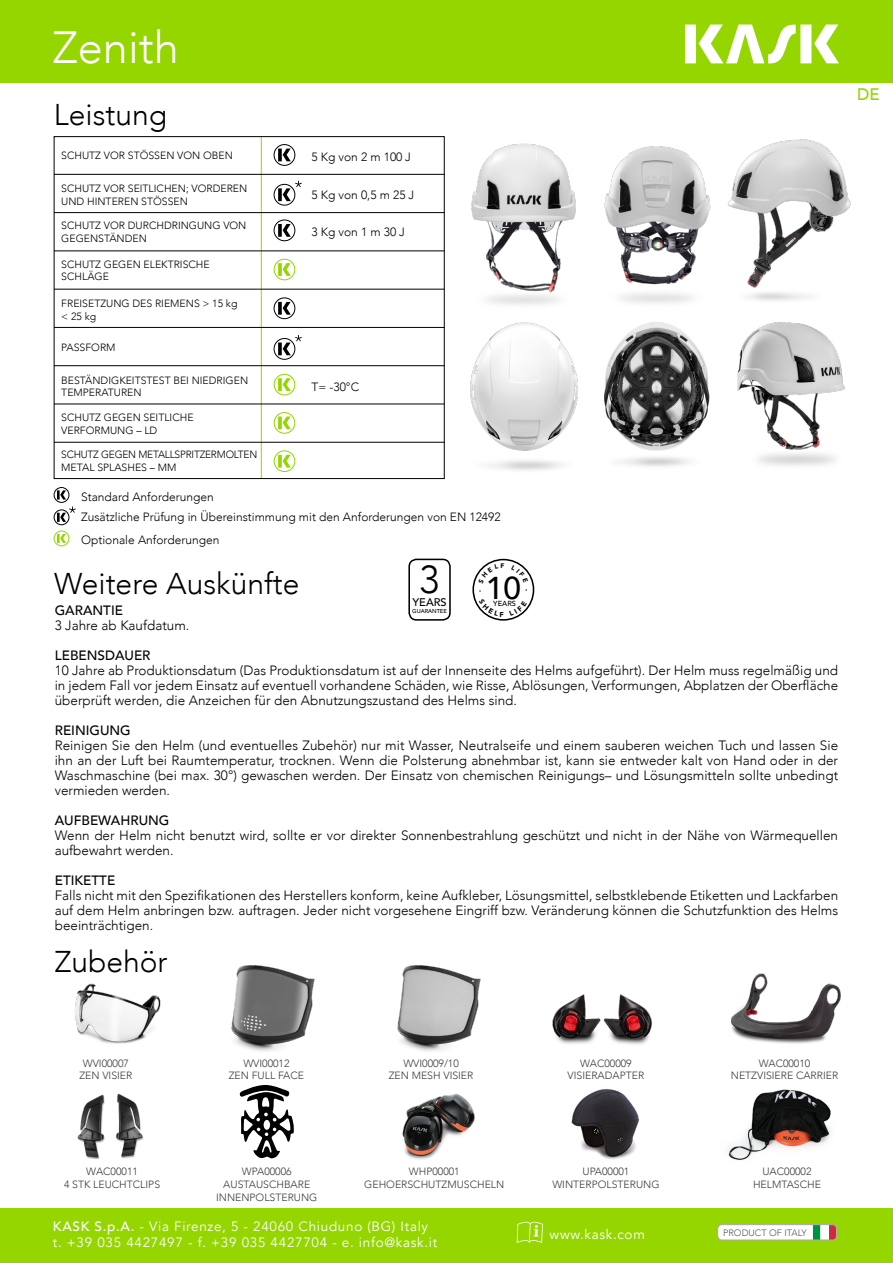
<style>
.page{position:relative;width:893px;height:1263px;background:#fff}
.page>*{position:absolute;margin:0;border:0;box-sizing:border-box;transform-origin:0 0}
.t1{font:300 45px "Avenir";color:#fff}
.t2{font:300 38.85px "Avenir";color:#000}
.t3{font:500 31.5px "Avenir";color:#000}
.t4{font:300 30px "Avenir";color:#000}
.t5{font:500 16.65px "Avenir";color:#95d500}
.t6{font:300 13.5px/15px "Avenir";color:#000;text-align:justify}
.t7{font:13.5px "Avenir";letter-spacing:.05em;color:#fff}
.t8{font:500 13.5px "Avenir";color:#000}
.t9{font:300 12px "Avenir";color:#000}
.t10{font:500 11.1px "Avenir";color:#000}
.t11{font:300 10.5px/12.6px "Avenir";color:#000}
.t12{font:300 10.5px "Avenir";color:#3c3c3b}
.t13{font:300 10.5px "Avenir";letter-spacing:-.02em;color:#000}
.t14{font:300 9.3px "Avenir";color:#575756}
.t15{font:500 7.35px "Avenir";color:#000}
.t16{font:900 6.6px "Avenir";color:#000}
.t17{font:500 5.7px "Avenir";color:#000}
.s1{font-weight:500}
</style>
<div class="page">
<img style="left:571px;top:1089px;width:68px;height:70px">
<img style="left:74px;top:983px;width:87px;height:61px">
<img style="left:77px;top:1093px;width:67px;height:65px">
<img style="left:552px;top:994px;width:101px;height:51px">
<img style="left:231px;top:965px;width:84px;height:86px">
<img style="left:397px;top:965px;width:84px;height:86px">
<img style="left:728px;top:1089px;width:103px;height:71px">
<img style="left:731px;top:973px;width:110px;height:71px">
<svg style="left:239px;top:1085px;width:55px;height:74px"></svg>
<img style="left:402px;top:1093px;width:73px;height:67px">
<img style="left:737px;top:322px;width:108px;height:144px">
<img style="left:470px;top:322px;width:108px;height:149px">
<img style="left:604px;top:322px;width:106px;height:145px">
<img style="left:471px;top:143px;width:240px;height:162px">
<img style="left:727px;top:139px;width:124px;height:162px">
<div style="left:274px;top:144px;width:21px;height:22px;border:1px solid #000;border-radius:50%"></div>
<svg style="left:278px;top:149px;width:13px;height:12px"></svg>
<div style="left:274px;top:220px;width:21px;height:21px;border:1px solid #000;border-radius:50%"></div>
<svg style="left:278px;top:224px;width:13px;height:13px"></svg>
<hr style="left:261px;top:136px;width:1px;height:343px;background:#95d500">
<hr style="left:54px;top:174px;width:390px;height:1px;background:#000">
<hr style="left:54px;top:212px;width:390px;height:1px;background:#000">
<hr style="left:54px;top:251px;width:390px;height:1px;background:#000">
<hr style="left:54px;top:289px;width:390px;height:1px;background:#000">
<hr style="left:54px;top:327px;width:390px;height:1px;background:#000">
<hr style="left:54px;top:365px;width:390px;height:1px;background:#000">
<hr style="left:54px;top:404px;width:390px;height:1px;background:#000">
<hr style="left:54px;top:442px;width:390px;height:1px;background:#000">
<div style="left:274px;top:184px;width:21px;height:21px;border:1px solid #000;border-radius:50%"></div>
<svg style="left:278px;top:181px;width:24px;height:20px"></svg>
<div style="left:274px;top:298px;width:21px;height:21px;border:1px solid #000;border-radius:50%"></div>
<svg style="left:278px;top:302px;width:13px;height:13px"></svg>
<div style="left:274px;top:338px;width:21px;height:22px;border:1px solid #000;border-radius:50%"></div>
<svg style="left:278px;top:335px;width:24px;height:20px"></svg>
<div style="left:274px;top:374px;width:21px;height:21px;border:1px solid #95d500;border-radius:50%"></div>
<svg style="left:278px;top:378px;width:13px;height:13px"></svg>
<div style="left:274px;top:259px;width:21px;height:21px;border:1px solid #95d500;border-radius:50%"></div>
<svg style="left:278px;top:263px;width:13px;height:13px"></svg>
<div style="left:274px;top:412px;width:21px;height:21px;border:1px solid #95d500;border-radius:50%"></div>
<svg style="left:278px;top:416px;width:13px;height:13px"></svg>
<div style="left:274px;top:451px;width:21px;height:21px;border:1px solid #95d500;border-radius:50%"></div>
<svg style="left:278px;top:455px;width:13px;height:13px"></svg>
<div style="left:54px;top:510px;width:15px;height:15px;border:1px solid #000;border-radius:50%"></div>
<div style="left:54px;top:487px;width:15px;height:16px;border:1px solid #000;border-radius:50%"></div>
<svg style="left:57px;top:490px;width:9px;height:9px"></svg>
<div style="left:54px;top:531px;width:15px;height:15px;border:1px solid #95d500;border-radius:50%"></div>
<svg style="left:57px;top:534px;width:9px;height:9px"></svg>
<svg style="left:57px;top:506px;width:19px;height:16px"></svg>
<div style="left:54px;top:136px;width:390px;height:343px;border:1px solid #000"></div>
<div style="left:0;top:0;width:893px;height:83px;background:#95d500"></div>
<div style="left:0;top:1209px;width:893px;height:54px;background:#95d500"></div>
<svg style="left:517px;top:1222px;width:26px;height:21px"></svg>
<svg style="left:717px;top:1224px;width:120px;height:16px;background:#e3e4dd"></svg>
<svg style="left:685px;top:25px;width:154px;height:39px"></svg>
<div style="left:408px;top:559px;width:43px;height:62px;border:2px solid #000;border-radius:7px"></div>
<div style="left:472px;top:559px;width:62px;height:62px;border:2px solid #000;border-radius:50%"></div>
<svg style="left:478px;top:564px;width:13px;height:12px"></svg>
<svg style="left:517px;top:565px;width:11px;height:11px"></svg>
<svg style="left:479px;top:606px;width:48px;height:11px"></svg>
<p class="t1" style="left:53px;top:21px;width:127px">Zenith</p>
<p class="t4" style="left:54px;top:97px;width:115px">Leistung</p>
<p class="t11" style="left:61px;top:149px;width:173px">SCHUTZ VOR STÖSSEN VON OBEN</p>
<p class="t11" style="left:61px;top:182px;width:187px">SCHUTZ VOR SEITLICHEN; VORDEREN<br>UND HINTEREN STÖSSEN</p>
<p class="t11" style="left:61px;top:219px;width:187px">SCHUTZ VOR DURCHDRINGUNG VON<br>GEGENSTÄNDEN</p>
<p class="t11" style="left:61px;top:258px;width:150px">SCHUTZ GEGEN ELEKTRISCHE<br>SCHLÄGE</p>
<p class="t11" style="left:61px;top:297px;width:178px">FREISETZUNG DES RIEMENS &gt; 15 kg &lt; 25 kg</p>
<p class="t11" style="left:61px;top:341px;width:56px">PASSFORM</p>
<p class="t11" style="left:61px;top:374px;width:188px">BESTÄNDIGKEITSTEST BEI NIEDRIGEN<br>TEMPERATUREN</p>
<p class="t11" style="left:61px;top:411px;width:134px">SCHUTZ GEGEN SEITLICHE<br>VERFORMUNG – LD</p>
<p class="t13" style="left:61px;top:448px;width:198px">SCHUTZ GEGEN METALLSPRITZERMOLTEN</p>
<p class="t11" style="left:61px;top:461px;width:117px">METAL SPLASHES – MM</p>
<p class="t9" style="left:311px;top:150px;width:101px">5 Kg von 2 m 100 J</p>
<p class="t9" style="left:311px;top:188px;width:104px">5 Kg von 0,5 m 25 J</p>
<p class="t9" style="left:311px;top:225px;width:95px">3 Kg von 1 m 30 J</p>
<p class="t9" style="left:311px;top:379px;width:49px">T= -30°C</p>
<p class="t9" style="left:81px;top:489px;width:134px">Standard Anforderungen</p>
<p class="t9" style="left:81px;top:533px;width:140px">Optionale Anforderungen</p>
<p class="t9" style="left:81px;top:509px;width:421px">Zusätzliche Prüfung in Übereinstimmung mit den Anforderungen von EN 12492</p>
<p class="t16" style="left:501px;top:560px;width:5px">F</p>
<p class="t3" style="left:486px;top:561px;width:37px">10</p>
<p class="t15" style="left:493px;top:597px;width:24px">YEARS</p>
<p class="t2" style="left:419px;top:557px;width:22px">3</p>
<p class="t10" style="left:412px;top:593px;width:36px">YEARS</p>
<p class="t17" style="left:412px;top:606px;width:36px">GUARANTEE</p>
<p class="t4" style="left:54px;top:566px;width:247px">Weitere Auskünfte</p>
<p class="t16" style="left:474px;top:592px;width:4px;rotate:-90deg">-</p>
<p class="t8" style="left:55px;top:599px;width:70px">GARANTIE</p>
<p class="t6" style="left:55px;top:618px;width:136px">3 Jahre ab Kaufdatum.</p>
<p class="t8" style="left:55px;top:644px;width:97px">LEBENSDAUER</p>
<p class="t6" style="left:55px;top:663px;width:785px">10 Jahre ab Produktionsdatum (Das Produktionsdatum ist auf der Innenseite des Helms aufgeführt). Der Helm muss regelmäßig und in jedem Fall vor jedem Einsatz auf eventuell vorhandene Schäden, wie Risse, Ablösungen, Verformungen, Abplatzen der Oberfläche überprüft werden, die Anzeichen für den Abnutzungszustand des Helms sind.</p>
<p class="t8" style="left:55px;top:719px;width:78px">REINIGUNG</p>
<p class="t6" style="left:55px;top:738px;width:785px">Reinigen Sie den Helm (und eventuelles Zubehör) nur mit Wasser, Neutralseife und einem sauberen weichen Tuch und lassen Sie ihn an der Luft bei Raumtemperatur, trocknen. Wenn die Polsterung abnehmbar ist, kann sie entweder kalt von Hand oder in der Waschmaschine (bei max. 30°) gewaschen werden. Der Einsatz von chemischen Reinigungs– und Lösungsmitteln sollte unbedingt vermieden werden.</p>
<p class="t8" style="left:55px;top:809px;width:116px">AUFBEWAHRUNG</p>
<p class="t6" style="left:55px;top:828px;width:785px">Wenn der Helm nicht benutzt wird, sollte er vor direkter Sonnenbestrahlung geschützt und nicht in der Nähe von Wärmequellen aufbewahrt werden.</p>
<p class="t8" style="left:55px;top:869px;width:62px">ETIKETTE</p>
<p class="t6" style="left:55px;top:888px;width:785px">Falls nicht mit den Spezifikationen des Herstellers konform, keine Aufkleber, Lösungsmittel, selbstklebende Etiketten und Lackfarben auf dem Helm anbringen bzw. auftragen. Jeder nicht vorgesehene Eingriff bzw. Veränderung können die Schutzfunktion des Helms beeinträchtigen.</p>
<p class="t4" style="left:55px;top:944px;width:114px">Zubehör</p>
<p class="t5" style="left:857px;top:79px;width:24px">DE</p>
<p class="t12" style="left:83px;top:1057px;width:48px">WVI00007</p>
<p class="t12" style="left:79px;top:1069px;width:54px">ZEN VISIER</p>
<p class="t12" style="left:243px;top:1057px;width:48px">WVI00012</p>
<p class="t12" style="left:229px;top:1069px;width:77px">ZEN FULL FACE</p>
<p class="t12" style="left:403px;top:1057px;width:57px">WVI0009/10</p>
<p class="t12" style="left:389px;top:1069px;width:86px">ZEN MESH VISIER</p>
<p class="t12" style="left:580px;top:1057px;width:53px">WAC00009</p>
<p class="t12" style="left:568px;top:1069px;width:78px">VISIERADAPTER</p>
<p class="t12" style="left:759px;top:1057px;width:53px">WAC00010</p>
<p class="t12" style="left:731px;top:1069px;width:109px">NETZVISIERE CARRIER</p>
<p class="t12" style="left:86px;top:1165px;width:53px">WAC00011</p>
<p class="t12" style="left:64px;top:1178px;width:98px">4 STK LEUCHTCLIPS</p>
<p class="t12" style="left:242px;top:1165px;width:51px">WPA00006</p>
<p class="t12" style="left:223px;top:1178px;width:88px">AUSTAUSCHBARE</p>
<p class="t12" style="left:216px;top:1191px;width:103px">INNENPOLSTERUNG</p>
<p class="t12" style="left:409px;top:1165px;width:52px">WHP00001</p>
<p class="t12" style="left:364px;top:1178px;width:142px">GEHOERSCHUTZMUSCHELN</p>
<p class="t12" style="left:582px;top:1165px;width:48px">UPA00001</p>
<p class="t12" style="left:552px;top:1178px;width:109px">WINTERPOLSTERUNG</p>
<p class="t12" style="left:762px;top:1165px;width:51px">UAC00002</p>
<p class="t12" style="left:753px;top:1178px;width:69px">HELMTASCHE</p>
<p class="t7" style="left:53px;top:1218px;width:377px"><span class="s1">KASK S.p.A.</span> - Via Firenze, 5 - 24060 Chiuduno (BG) Italy</p>
<p class="t7" style="left:53px;top:1234px;width:386px">t. +39 035 4427497 - f. +39 035 4427704 - e. info@kask.it</p>
<p class="t7" style="left:550px;top:1226px;width:97px">www.kask.com</p>
<p class="t14" style="left:723px;top:1227px;width:85px">PRODUCT OF ITALY</p>
</div>
